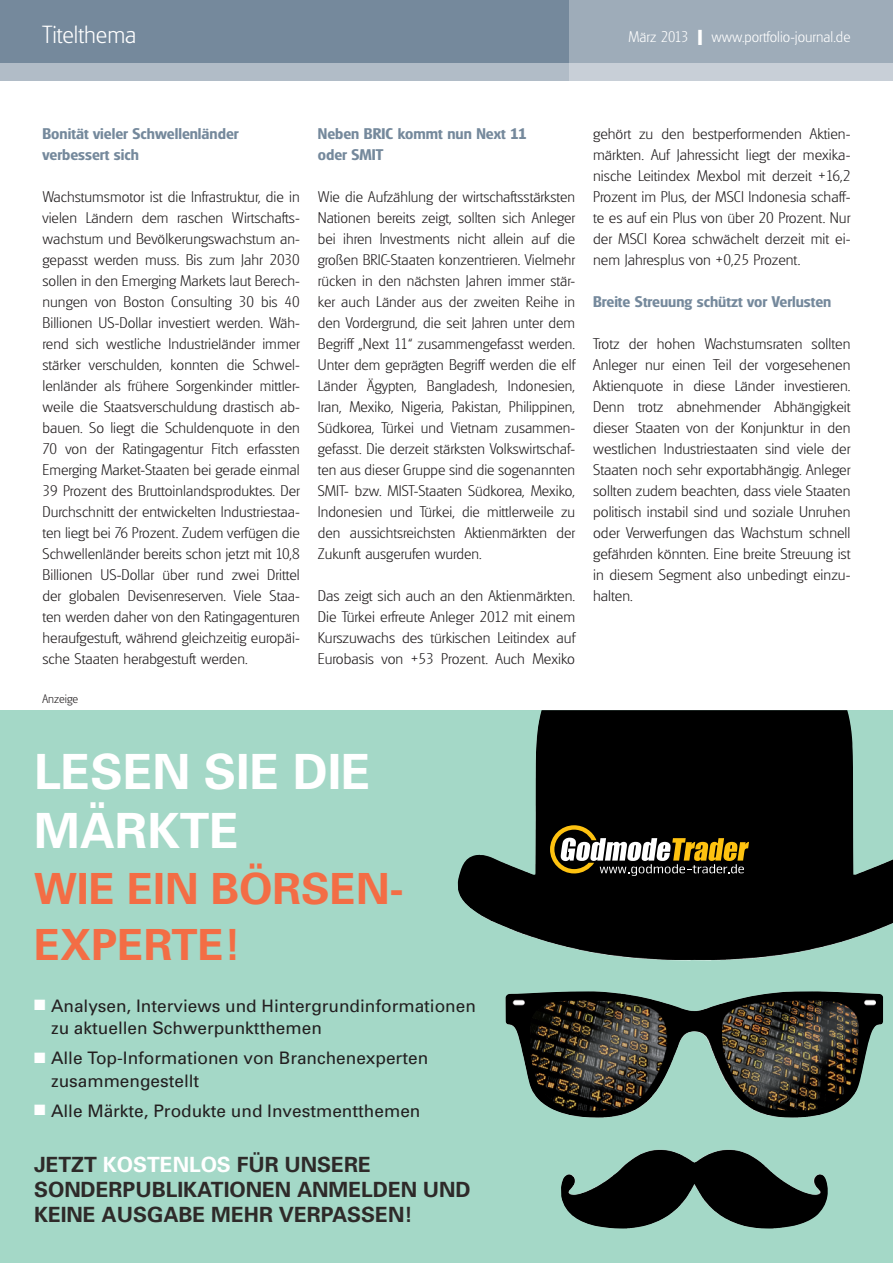
<style>
.page{position:relative;width:893px;height:1263px;background:#fff}
.page>*{position:absolute;margin:0;border:0;box-sizing:border-box;transform-origin:0 0}
.t1{font:700 48.6px/58.3px "Univers";color:#fff}
.t2{font:700 42.9px/56.1px "Univers";color:#f36d45}
.t3{font:200 24px "Glasgow Serial";color:#fff}
.t4{font:700 21px/25.2px "Univers";color:#2e2a29}
.t5{font:17.25px/22.5px "Univers";color:#231f20}
.t6{font:200 15px/21px "Glasgow Serial";color:#231f20;text-align:justify;scale:1.04 1}
.t7{font:200 15px/21px "Glasgow Serial";color:#231f20;text-align:justify;scale:1.05 1}
.t8{font:200 15px/21px "Glasgow Serial";color:#231f20;text-align:justify}
.t9{font:700 15px/21px "Glasgow Serial";color:#75899c;scale:1.05 1}
.t10{font:200 15px "Glasgow Serial";color:#fff}
.t11{font:200 12px "Glasgow Serial";color:#231f20}
.s1{font-weight:700;font-size:21px}
.s2{color:#fff}
</style>
<div class="page">
<div style="left:0;top:0;width:893px;height:81px;background:#75899c"></div>
<div style="left:0;top:64px;width:893px;height:17px;background:#b1bcc7"></div>
<svg style="left:570px;top:0;width:323px;height:81px;background:#a7b3bf"></svg>
<svg style="left:0;top:710px;width:893px;height:553px;background:#7da395"></svg>
<img style="left:518px;top:710px;width:24px;height:165px">
<svg style="left:550px;top:825px;width:199px;height:51px;background:#584f34"></svg>
<h3 class="t3" style="left:43px;top:20px;width:96px">Titelthema</h3>
<p class="t10" style="left:629px;top:27px;width:223px">März 2013 <span class="s1">I</span> www.portfolio-journal.de</p>
<p class="t9" style="left:43px;top:123px;width:188px">Bonität vieler Schwellenländer verbessert sich</p>
<p class="t6" style="left:43px;top:186px;width:249px">Wachstumsmotor ist die Infrastruktur, die in vielen Ländern dem raschen Wirtschafts&shy;wachstum und Bevölkerungswachstum an&shy;gepasst werden muss. Bis zum Jahr 2030 sollen in den Emerging Markets laut Berech&shy;nungen von Boston Consulting 30 bis 40<br>Billionen US-Dollar investiert werden. Wäh&shy;rend sich westliche Industrieländer immer stärker verschulden, konnten die Schwel&shy;lenländer als frühere Sorgenkinder mittler&shy;weile die Staatsverschuldung drastisch ab&shy;bauen. So liegt die Schuldenquote in den 70 von der Ratingagentur Fitch erfassten Emerging Market-Staaten bei gerade einmal 39 Prozent des Bruttoinlandsproduktes. Der Durchschnitt der entwickelten Industriestaa&shy;ten liegt bei 76 Prozent. Zudem verfügen die Schwellenländer bereits schon jetzt mit 10,8<br>Billionen US-Dollar über rund zwei Drittel der globalen Devisenreserven. Viele Staa&shy;ten werden daher von den Ratingagenturen heraufgestuft, während gleichzeitig europäi&shy;sche Staaten herabgestuft werden.</p>
<p class="t11" style="left:43px;top:691px;width:37px">Anzeige</p>
<p class="t9" style="left:318px;top:123px;width:201px">Neben BRIC kommt nun Next 11 oder SMIT</p>
<p class="t8" style="left:318px;top:186px;width:259px">Wie die Aufzählung der wirtschaftsstärksten Nationen bereits zeigt, sollten sich Anleger bei ihren Investments nicht allein auf die großen BRIC-Staaten konzentrieren. Vielmehr rücken in den nächsten Jahren immer stär&shy;ker auch Länder aus der zweiten Reihe in den Vordergrund, die seit Jahren unter dem Begriff „Next 11“ zusammengefasst werden.<br>Unter dem geprägten Begriff werden die elf Länder Ägypten, Bangladesh, Indonesien, Iran, Mexiko, Nigeria, Pakistan, Philippinen, Südkorea, Türkei und Vietnam zusammen&shy;gefasst. Die derzeit stärksten Volkswirtschaf&shy;ten aus dieser Gruppe sind die sogenannten SMIT- bzw. MIST-Staaten Südkorea, Mexiko, Indonesien und Türkei, die mittlerweile zu den aussichtsreichsten Aktienmärkten der Zukunft ausgerufen wurden.</p>
<p class="t7" style="left:318px;top:585px;width:247px">Das zeigt sich auch an den Aktienmärkten.<br>Die Türkei erfreute Anleger 2012 mit einem Kurszuwachs des türkischen Leitindex auf Eurobasis von +53 Prozent. Auch Mexiko</p>
<p class="t7" style="left:593px;top:123px;width:247px">gehört zu den bestperformenden Aktien&shy;märkten. Auf Jahressicht liegt der mexika&shy;nische Leitindex Mexbol mit derzeit +16,2<br>Prozent im Plus, der MSCI Indonesia schaff&shy;te es auf ein Plus von über 20 Prozent. Nur der MSCI Korea schwächelt derzeit mit ei&shy;nem Jahresplus von +0,25 Prozent.</p>
<p class="t9" style="left:593px;top:291px;width:228px">Breite Streuung schützt vor Verlusten</p>
<p class="t7" style="left:593px;top:333px;width:247px">Trotz der hohen Wachstumsraten sollten Anleger nur einen Teil der vorgesehenen Aktienquote in diese Länder investieren.<br>Denn trotz abnehmender Abhängigkeit dieser Staaten von der Konjunktur in den westlichen Industriestaaten sind viele der Staaten noch sehr exportabhängig. Anleger sollten zudem beachten, dass viele Staaten politisch instabil sind und soziale Unruhen oder Verwerfungen das Wachstum schnell gefährden könnten. Eine breite Streuung ist in diesem Segment also unbedingt einzu&shy;halten.</p>
<h1 class="t1" style="left:34px;top:741px;width:338px">LESEN SIE DIE<br>MÄRKTE</h1>
<h2 class="t2" style="left:34px;top:859px;width:371px">WIE EIN BÖRSEN-<br>EXPERTE!</h2>
<p class="t5" style="left:51px;top:994px;width:426px;text-indent:-17px"><span class="s2">■</span> Analysen, Interviews und Hintergrundinformationen zu aktuellen Schwerpunktthemen</p>
<p class="t5" style="left:51px;top:1047px;width:379px;text-indent:-17px"><span class="s2">■</span> Alle Top-Informationen von Branchenexperten zusammengestellt</p>
<p class="t5" style="left:34px;top:1099px;width:388px"><span class="s2">■</span> Alle Märkte, Produkte und Investmentthemen</p>
<h3 class="t4" style="left:34px;top:1151px;width:438px">JETZT <span class="s2">KOSTENLOS</span> FÜR UNSERE<br>SONDERPUBLIKATIONEN ANMELDEN UND<br>KEINE AUSGABE MEHR VERPASSEN!</h3>
</div>
